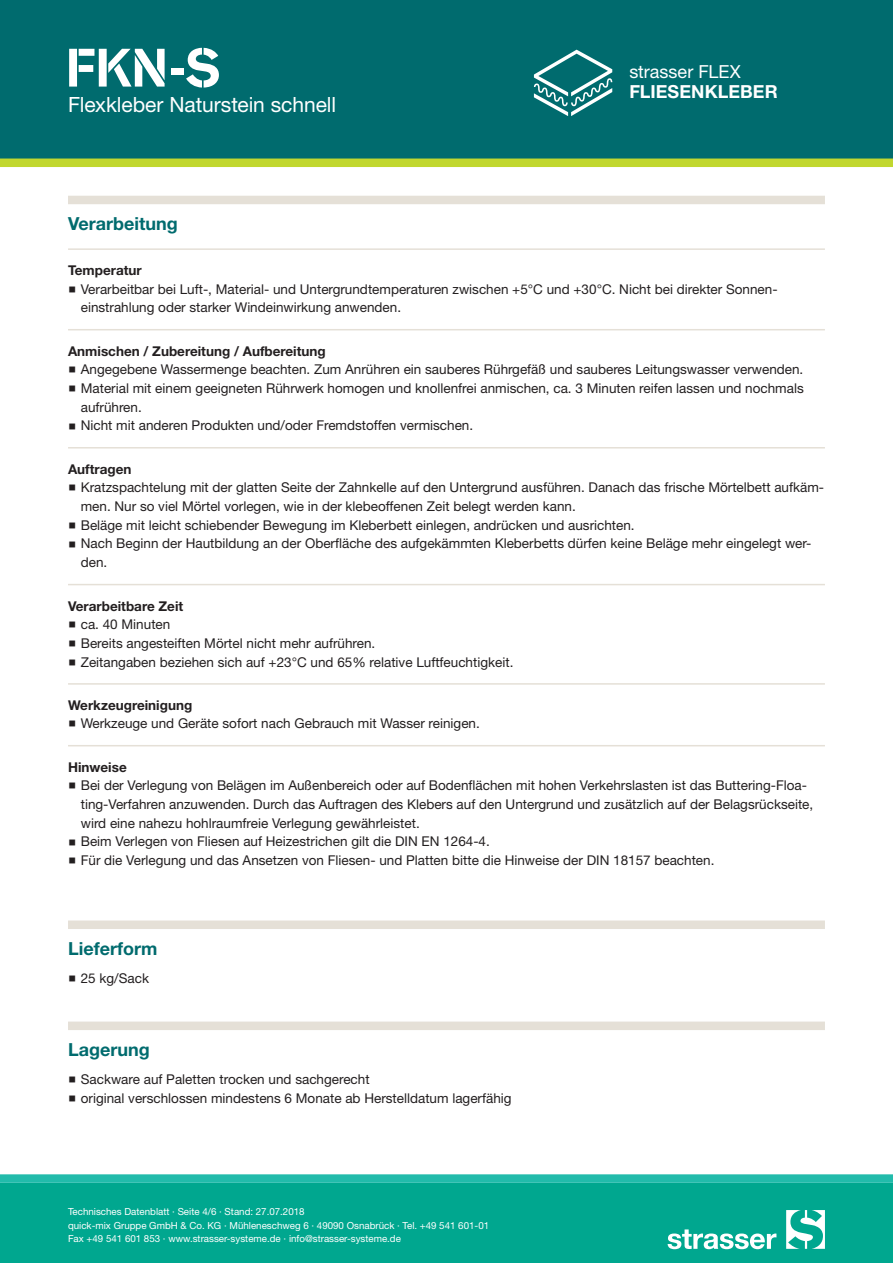
<style>
.page{position:relative;width:893px;height:1263px;background:#fff}
.page>*{position:absolute;margin:0;border:0;box-sizing:border-box;transform-origin:0 0}
.CB_AF_STR_Produkt_ku{font:700 54px "Standard CT Stencil";color:#fff}
.CB_AF_STR_Produkt_la{font:21px "Helvetica Neue LT Std";letter-spacing:-.005em;color:#fff}
.t1{font:700 18px "Helvetica Neue LT Std";color:#006b6e}
.CB_AF_STR_Produktgru{font:700 18px "Helvetica Neue LT Std";letter-spacing:.005em;color:#fff}
.CB_AF_STR_Produktgru-2{font:18px "Helvetica Neue LT Std";color:#fff}
.t2{font:13.5px/18.6px "Helvetica Neue LT Std";color:#231f20}
.t3{font:9.75px/13.5px "Helvetica Neue LT Std";color:#fff}
.s1{font-weight:700}
</style>
<div class="page">
<div style="left:0;top:1183px;width:893px;height:80px;background:#00a78f"></div>
<div style="left:0;top:0;width:893px;height:159px;background:#006b6e"></div>
<svg style="left:668px;top:1229px;width:108px;height:20px"></svg>
<svg style="left:786px;top:1210px;width:39px;height:39px"></svg>
<div style="left:0;top:1174px;width:893px;height:9px;background:#22bbab"></div>
<div style="left:0;top:159px;width:893px;height:8px;background:#c1d72f"></div>
<svg style="left:534px;top:50px;width:78px;height:66px"></svg>
<div style="left:68px;top:196px;width:757px;height:8px;background:#e5e0d7"></div>
<hr style="left:68px;top:248px;width:757px;height:2px;background:#e5e0d7">
<hr style="left:68px;top:329px;width:757px;height:1px;background:#e5e0d7">
<hr style="left:68px;top:447px;width:757px;height:1px;background:#e5e0d7">
<hr style="left:68px;top:584px;width:757px;height:1px;background:#e5e0d7">
<hr style="left:68px;top:683px;width:757px;height:2px;background:#e5e0d7">
<hr style="left:68px;top:745px;width:757px;height:1px;background:#e5e0d7">
<div style="left:68px;top:920px;width:757px;height:9px;background:#e5e0d7"></div>
<div style="left:68px;top:1021px;width:757px;height:9px;background:#e5e0d7"></div>
<p class="CB_AF_STR_Produkt_ku" style="left:66px;top:34px;width:156px">FKN-S</p>
<p class="CB_AF_STR_Produkt_la" style="left:68px;top:92px;width:270px">Flexkleber Naturstein schnell</p>
<p class="CB_AF_STR_Produktgru-2" style="left:629px;top:61px;width:113px">strasser FLEX</p>
<p class="CB_AF_STR_Produktgru" style="left:629px;top:81px;width:150px">FLIESENKLEBER</p>
<p class="t1" style="left:68px;top:212px;width:111px">Verarbeitung</p>
<p class="t2" style="left:81px;top:261px;width:698px;text-indent:-13px"><span class="s1">Temperatur<br></span>Verarbeitbar bei Luft-, Material- und Untergrundtemperaturen zwischen +5°C und +30°C. Nicht bei direkter Sonnen&shy;einstrahlung oder starker Windeinwirkung anwenden.</p>
<p class="t2" style="left:81px;top:342px;width:724px;text-indent:-13px"><span class="s1">Anmischen / Zubereitung / Aufbereitung<br></span>Angegebene Wassermenge beachten. Zum Anrühren ein sauberes Rührgefäß und sauberes Leitungswasser verwenden.<br>Material mit einem geeigneten Rührwerk homogen und knollenfrei anmischen, ca. 3 Minuten reifen lassen und nochmals aufrühren.<br>Nicht mit anderen Produkten und/oder Fremdstoffen vermischen.</p>
<p class="t2" style="left:81px;top:460px;width:745px;text-indent:-13px"><span class="s1">Auftragen<br></span>Kratzspachtelung mit der glatten Seite der Zahnkelle auf den Untergrund ausführen. Danach das frische Mörtelbett aufkäm&shy;men. Nur so viel Mörtel vorlegen, wie in der klebeoffenen Zeit belegt werden kann.<br>Beläge mit leicht schiebender Bewegung im Kleberbett einlegen, andrücken und ausrichten.<br>Nach Beginn der Hautbildung an der Oberfläche des aufgekämmten Kleberbetts dürfen keine Beläge mehr eingelegt wer&shy;den.</p>
<p class="t2" style="left:81px;top:596px;width:434px;text-indent:-13px"><span class="s1">Verarbeitbare Zeit<br></span>ca. 40 Minuten<br>Bereits angesteiften Mörtel nicht mehr aufrühren.<br>Zeitangaben beziehen sich auf +23°C und 65% relative Luftfeuchtigkeit.</p>
<p class="t2" style="left:81px;top:696px;width:401px;line-height:18.1px;text-indent:-13px"><span class="s1">Werkzeugreinigung<br></span>Werkzeuge und Geräte sofort nach Gebrauch mit Wasser reinigen.</p>
<p class="t2" style="left:81px;top:758px;width:734px;text-indent:-13px"><span class="s1">Hinweise<br></span>Bei der Verlegung von Belägen im Außenbereich oder auf Bodenflächen mit hohen Verkehrslasten ist das Buttering-Floa&shy;ting-Verfahren anzuwenden. Durch das Auftragen des Klebers auf den Untergrund und zusätzlich auf der Belagsrückseite, wird eine nahezu hohlraumfreie Verlegung gewährleistet.<br>Beim Verlegen von Fliesen auf Heizestrichen gilt die DIN EN 1264-4.<br>Für die Verlegung und das Ansetzen von Fliesen- und Platten bitte die Hinweise der DIN 18157 beachten.</p>
<p class="t1" style="left:68px;top:937px;width:91px">Lieferform</p>
<p class="t2" style="left:81px;top:969px;width:70px">25 kg/Sack</p>
<p class="t1" style="left:68px;top:1038px;width:83px">Lagerung</p>
<p class="t2" style="left:81px;top:1070px;width:432px">Sackware auf Paletten trocken und sachgerecht<br>original verschlossen mindestens 6 Monate ab Herstelldatum lagerfähig</p>
<p class="t3" style="left:68px;top:1205px;width:423px">Technisches Datenblatt · Seite 4/6 · Stand: 27.07.2018<br>quick-mix Gruppe GmbH &amp; Co. KG · Mühleneschweg 6 · 49090 Osnabrück · Tel. +49 541 601-01<br>Fax +49 541 601 853 · www.strasser-systeme.de · info@strasser-systeme.de</p>
</div>
